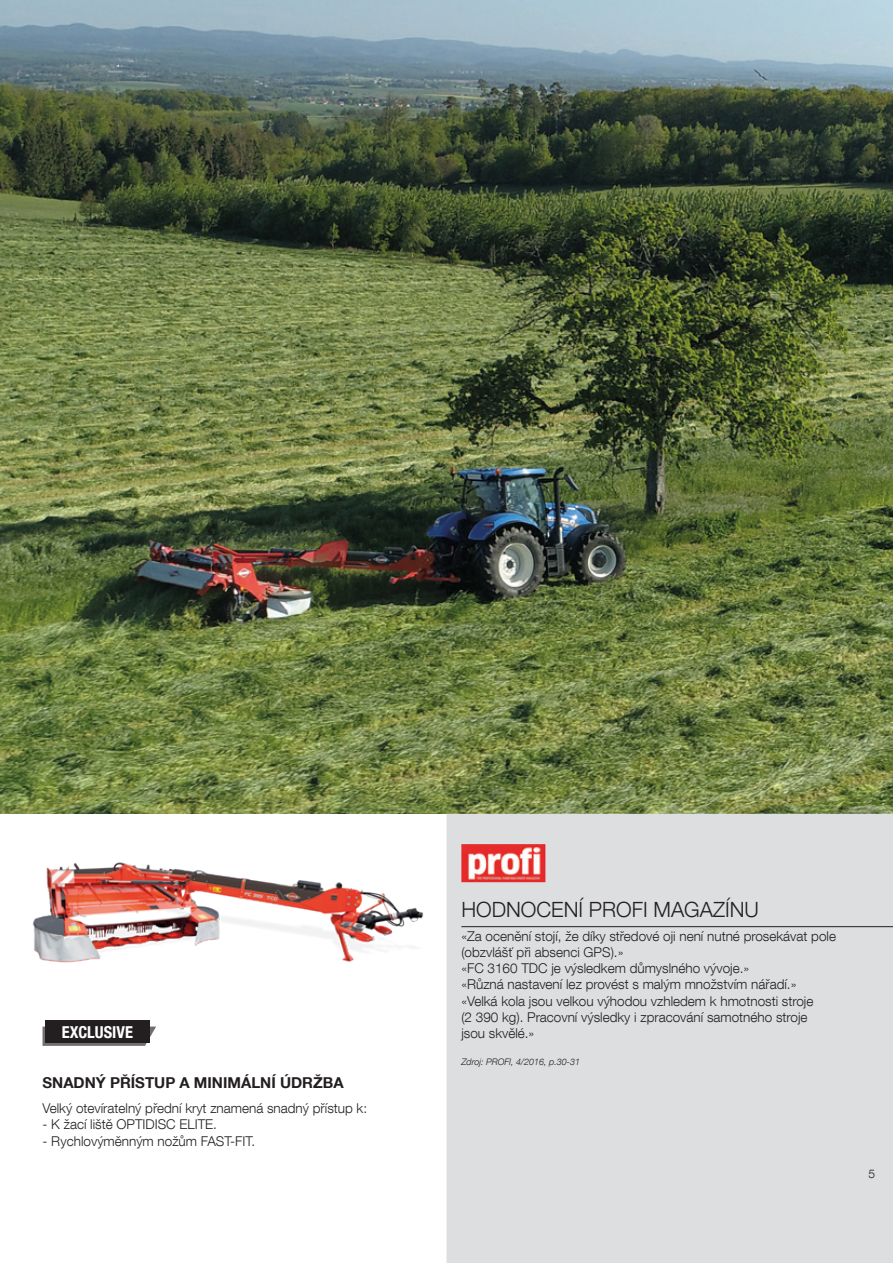
<style>
.page{position:relative;width:893px;height:1263px;background:#fff}
.page>*{position:absolute;margin:0;border:0;box-sizing:border-box;transform-origin:0 0}
.t1{font:300 21px "Helvetica Neue LT Com";color:#231f20}
.t2{font:700 condensed 16.5px "Helvetica Neue LT Com";color:#fff}
.t3{font:700 15px "Helvetica Neue LT Com";color:#231f20}
.t4{font:300 13.5px/16.2px "Helvetica Neue LT Com";color:#231f20}
.t5{font:300 12px "Helvetica Neue LT Com";color:#231f20}
.t6{font:italic 300 9px "Helvetica Neue LT Com";color:#231f20}
</style>
<div class="page">
<img style="left:0;top:0;width:893px;height:814px">
<img style="left:32px;top:862px;width:392px;height:101px">
<div style="left:446px;top:814px;width:447px;height:449px;background:#dcdedf"></div>
<svg style="left:43px;top:1026px;width:113px;height:20px"></svg>
<div style="left:45px;top:1020px;width:105px;height:23px;background:#231f20"></div>
<hr style="left:461px;top:926px;width:432px;height:1px;background:#231f20">
<p class="t2" style="left:62px;top:1022px;width:73px">EXCLUSIVE</p>
<p class="t3" style="left:43px;top:1073px;width:303px">SNADNÝ PŘÍSTUP A MINIMÁLNÍ ÚDRŽBA</p>
<p class="t4" style="left:43px;top:1100px;width:326px">Velký otevíratelný přední kryt znamená snadný přístup k:</p>
<p class="t4" style="left:43px;top:1116px;width:176px">- K žací liště OPTIDISC ELITE.</p>
<p class="t4" style="left:43px;top:1132px;width:214px">- Rychlovýměnným nožům FAST-FIT.</p>
<h1 class="t1" style="left:461px;top:897px;width:299px">HODNOCENÍ PROFI MAGAZÍNU</h1>
<p class="t4" style="left:461px;top:927px;width:376px">«Za ocenění stojí, že díky středové oji není nutné prosekávat pole (obzvlášť při absenci GPS).»<br>«FC 3160 TDC je výsledkem důmyslného vývoje.»<br>«Různá nastavení lez provést s malým množstvím nářadí.» «Velká kola jsou velkou výhodou vzhledem k hmotnosti stroje<br>(2 390 kg). Pracovní výsledky i zpracování samotného stroje<br>jsou skvělé.»</p>
<p class="t6" style="left:461px;top:1056px;width:120px">Zdroj: PROFI, 4/2016, p.30-31</p>
<p class="t5" style="left:868px;top:1166px;width:8px">5</p>
</div>
